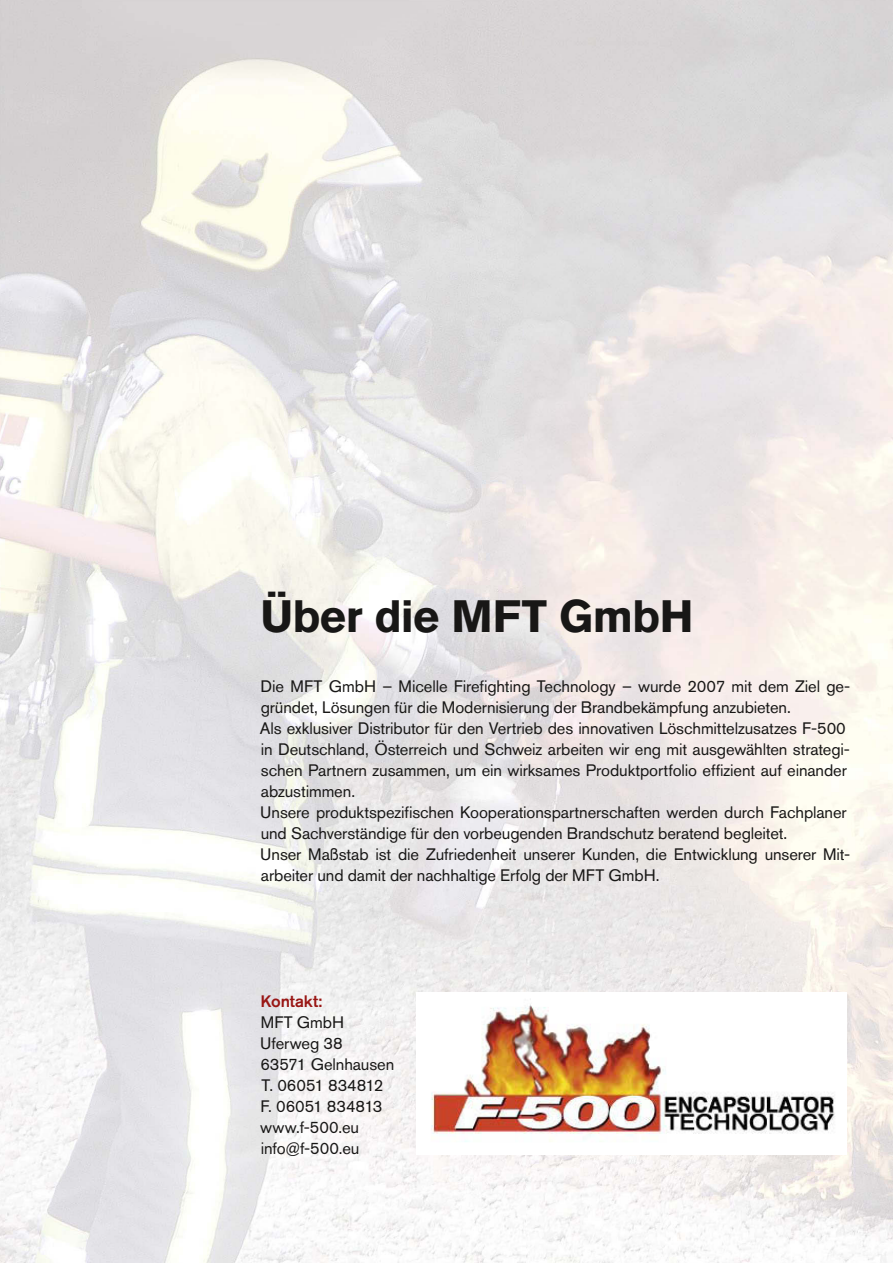
<style>
.page{position:relative;width:893px;height:1263px;background:#fff}
.page>*{position:absolute;margin:0;border:0;box-sizing:border-box;transform-origin:0 0}
.t1{font:700 45px "Akzidenz Grotesk BQ";letter-spacing:-.01em;color:#181716}
.t2{font:16.5px/21px "Akzidenz Grotesk BQ";letter-spacing:-.01em;color:#181716}
.t3{font:500 16.5px "Akzidenz Grotesk BQ";letter-spacing:-.005em;color:#991614}
</style>
<div class="page">
<img style="left:0;top:0;width:893px;height:1263px">
<img style="left:417px;top:993px;width:429px;height:161px">
<h1 class="t1" style="left:260px;top:599px;width:435px">Über die MFT GmbH</h1>
<p class="t2" style="left:260px;top:678px;width:592px">Die MFT GmbH – Micelle Firefighting Technology – wurde 2007 mit dem Ziel ge&shy;gründet, Lösungen für die Modernisierung der Brandbekämpfung anzubieten.<br>Als exklusiver Distributor für den Vertrieb des innovativen Löschmittelzusatzes F-500 in Deutschland, Österreich und Schweiz arbeiten wir eng mit ausgewählten strategi&shy;schen Partnern zusammen, um ein wirksames Produktportfolio effizient auf einander abzustimmen.<br>Unsere produktspezifischen Kooperationspartnerschaften werden durch Fachplaner und Sachverständige für den vorbeugenden Brandschutz beratend begleitet.<br>Unser Maßstab ist die Zufriedenheit unserer Kunden, die Entwicklung unserer Mit&shy;arbeiter und damit der nachhaltige Erfolg der MFT GmbH.</p>
<p class="t3" style="left:261px;top:995px;width:63px">Kontakt:</p>
<p class="t2" style="left:260px;top:1014px;width:136px">MFT GmbH<br>Uferweg 38<br>63571 Gelnhausen<br>T. 06051 834812<br>F. 06051 834813 www.f-500.eu info@f-500.eu</p>
</div>
